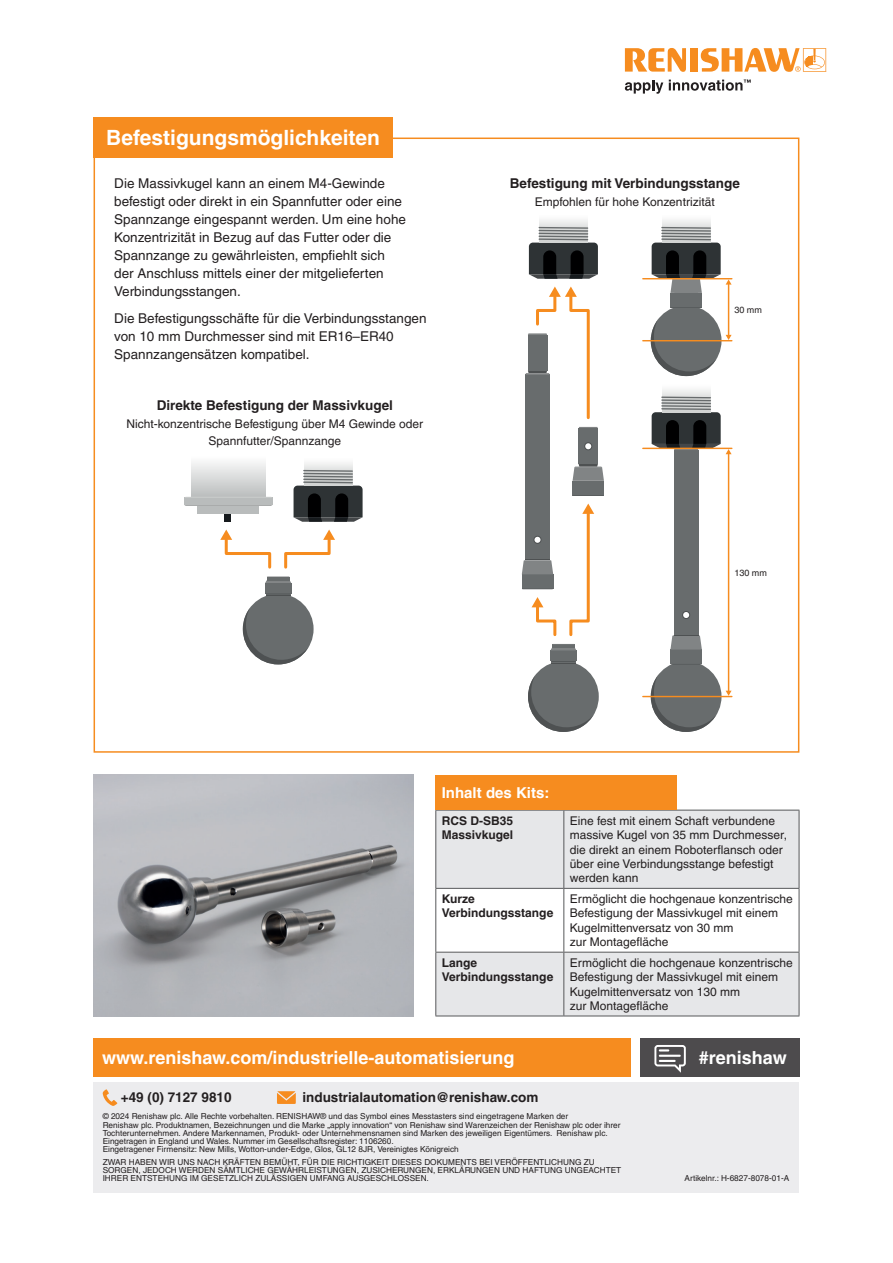
<style>
.page{position:relative;width:893px;height:1263px;background:#fff}
.page>*{position:absolute;margin:0;border:0;box-sizing:border-box;transform-origin:0 0}
.t1{font:700 21px "Helvetica LT Pro";color:#fff}
.t2{font:700 18px "Helvetica LT Pro";color:#fff}
.t3{font:700 15px "Helvetica LT Pro";color:#fff}
.t4{font:13.5px/18px "Helvetica LT Pro";color:#231f20}
.t5{font:700 13.5px "Helvetica LT Pro";color:#231f20}
.t6{font:12px/14.4px "Helvetica LT Pro";color:#231f20}
.t7{font:700 12px/14.4px "Helvetica LT Pro";color:#231f20}
.t8{font:9px "Helvetica LT Pro";color:#231f20}
.t9{font:8.25px/8.2px "Helvetica LT Pro";color:#231f20}
</style>
<div class="page">
<div style="left:94px;top:1083px;width:705px;height:110px;background:#ececee"></div>
<svg style="left:103px;top:1089px;width:14px;height:17px"></svg>
<svg style="left:277px;top:1091px;width:19px;height:13px"></svg>
<div style="left:640px;top:1038px;width:159px;height:39px;background:#4d4b4d"></div>
<svg style="left:654px;top:1045px;width:32px;height:28px"></svg>
<div style="left:94px;top:1038px;width:537px;height:39px;background:#f68c1f"></div>
<img style="left:94px;top:775px;width:319px;height:241px">
<div style="left:436px;top:811px;width:363px;height:204px;background:#e6e7e9"></div>
<svg style="left:436px;top:889px;width:363px;height:63px"></svg>
<hr style="left:564px;top:810px;width:235px;height:1px;background:#57585a">
<hr style="left:799px;top:810px;width:1px;height:78px;background:#57585a">
<hr style="left:435px;top:810px;width:129px;height:1px;background:#57585a">
<hr style="left:435px;top:810px;width:1px;height:78px;background:#57585a">
<hr style="left:563px;top:810px;width:1px;height:78px;background:#57585a">
<hr style="left:799px;top:952px;width:1px;height:63px;background:#57585a">
<hr style="left:564px;top:1015px;width:235px;height:1px;background:#57585a">
<hr style="left:435px;top:952px;width:1px;height:63px;background:#57585a">
<hr style="left:563px;top:952px;width:1px;height:63px;background:#57585a">
<hr style="left:435px;top:1015px;width:129px;height:1px;background:#57585a">
<hr style="left:435px;top:889px;width:1px;height:63px;background:#57585a">
<hr style="left:435px;top:888px;width:129px;height:1px;background:#57585a">
<hr style="left:564px;top:888px;width:235px;height:1px;background:#57585a">
<hr style="left:563px;top:889px;width:1px;height:63px;background:#57585a">
<hr style="left:799px;top:889px;width:1px;height:63px;background:#57585a">
<hr style="left:435px;top:952px;width:129px;height:1px;background:#57585a">
<hr style="left:564px;top:952px;width:235px;height:1px;background:#57585a">
<div style="left:435px;top:775px;width:241px;height:35px;background:#f68c1f"></div>
<div style="left:94px;top:117px;width:299px;height:41px;background:#f68c1f"></div>
<div style="left:651px;top:661px;width:70px;height:71px;background:#686c6d;border-radius:50%"></div>
<svg style="left:651px;top:674px;width:66px;height:58px"></svg>
<div style="left:670px;top:649px;width:32px;height:15px;background:#686c6d"></div>
<div style="left:674px;top:450px;width:24px;height:185px;background:#686c6d"></div>
<svg style="left:670px;top:664px;width:32px;height:1px"></svg>
<div style="left:682px;top:611px;width:8px;height:8px;background:#4e5152;border-radius:50%"></div>
<svg style="left:683px;top:612px;width:6px;height:6px"></svg>
<svg style="left:670px;top:635px;width:32px;height:15px"></svg>
<div style="left:662px;top:382px;width:48px;height:30px;background:linear-gradient(to right,#f3f4f3,#f3f4f4)"></div>
<div style="left:651px;top:305px;width:70px;height:71px;background:#686c6d;border-radius:50%"></div>
<svg style="left:651px;top:319px;width:66px;height:57px"></svg>
<div style="left:670px;top:293px;width:32px;height:14px;background:#686c6d"></div>
<svg style="left:670px;top:307px;width:32px;height:1px"></svg>
<div style="left:662px;top:213px;width:48px;height:30px;background:linear-gradient(to right,#f2f2f2,#f2f2f2)"></div>
<hr style="left:643px;top:278px;width:89px;height:1px;background:#f68c1f">
<hr style="left:643px;top:340px;width:89px;height:1px;background:#f68c1f">
<hr style="left:643px;top:448px;width:89px;height:1px;background:#f68c1f">
<hr style="left:643px;top:696px;width:89px;height:1px;background:#f68c1f">
<hr style="left:728px;top:285px;width:1px;height:52px;background:#f68c1f">
<svg style="left:652px;top:227px;width:80px;height:68px"></svg>
<svg style="left:726px;top:335px;width:6px;height:5px"></svg>
<hr style="left:728px;top:454px;width:1px;height:239px;background:#f68c1f">
<svg style="left:652px;top:396px;width:80px;height:58px"></svg>
<svg style="left:726px;top:691px;width:6px;height:5px"></svg>
<div style="left:528px;top:661px;width:71px;height:71px;background:#686c6d;border-radius:50%"></div>
<svg style="left:528px;top:674px;width:66px;height:58px"></svg>
<div style="left:550px;top:650px;width:26px;height:11px;background:#686c6d"></div>
<svg style="left:550px;top:644px;width:26px;height:6px"></svg>
<svg style="left:550px;top:661px;width:26px;height:3px"></svg>
<div style="left:522px;top:574px;width:31px;height:15px;background:#686c6d"></div>
<div style="left:525px;top:375px;width:25px;height:185px;background:#686c6d"></div>
<svg style="left:522px;top:589px;width:31px;height:1px"></svg>
<svg style="left:533px;top:536px;width:9px;height:8px"></svg>
<svg style="left:534px;top:537px;width:6px;height:6px"></svg>
<svg style="left:522px;top:559px;width:31px;height:15px"></svg>
<div style="left:572px;top:481px;width:32px;height:14px;background:#686c6d"></div>
<svg style="left:572px;top:495px;width:32px;height:1px"></svg>
<svg style="left:579px;top:427px;width:19px;height:2px"></svg>
<svg style="left:572px;top:464px;width:32px;height:17px"></svg>
<div style="left:579px;top:429px;width:19px;height:35px;background:#686c6d"></div>
<svg style="left:584px;top:442px;width:8px;height:8px"></svg>
<svg style="left:585px;top:443px;width:6px;height:6px"></svg>
<div style="left:539px;top:213px;width:48px;height:30px;background:linear-gradient(to right,#f2f2f2,#f2f2f2)"></div>
<svg style="left:529px;top:227px;width:69px;height:52px;background:#565a5b"></svg>
<svg style="left:532px;top:597px;width:25px;height:39px"></svg>
<svg style="left:569px;top:504px;width:25px;height:132px"></svg>
<svg style="left:525px;top:287px;width:65px;height:133px"></svg>
<div style="left:243px;top:594px;width:71px;height:70px;background:#686c6d;border-radius:50%"></div>
<svg style="left:243px;top:607px;width:66px;height:57px"></svg>
<div style="left:265px;top:583px;width:26px;height:11px;background:#686c6d"></div>
<svg style="left:265px;top:576px;width:26px;height:7px"></svg>
<svg style="left:266px;top:594px;width:25px;height:2px"></svg>
<svg style="left:220px;top:529px;width:52px;height:40px"></svg>
<svg style="left:284px;top:529px;width:51px;height:40px"></svg>
<div style="left:304px;top:456px;width:48px;height:30px;background:linear-gradient(to right,#f2f2f2,#f2f2f2)"></div>
<svg style="left:294px;top:470px;width:69px;height:52px;background:#575a5b"></svg>
<div style="left:225px;top:510px;width:6px;height:12px;background:#161a1d"></div>
<div style="left:198px;top:506px;width:61px;height:7px;background:#b9bcbc"></div>
<div style="left:184px;top:497px;width:88px;height:8px;background:#b9bcbc"></div>
<div style="left:191px;top:456px;width:74px;height:41px;background:linear-gradient(to bottom,#fefefe,#babdbd)"></div>
<svg style="left:185px;top:497px;width:87px;height:1px"></svg>
<svg style="left:184px;top:505px;width:88px;height:1px"></svg>
<svg style="left:625px;top:80px;width:38px;height:14px"></svg>
<svg style="left:625px;top:48px;width:61px;height:24px"></svg>
<div style="left:690px;top:48px;width:8px;height:24px;background:#f68c1f"></div>
<svg style="left:701px;top:48px;width:125px;height:24px"></svg>
<svg style="left:669px;top:80px;width:82px;height:11px"></svg>
<h1 class="t1" style="left:106px;top:125px;width:275px">Befestigungsmöglichkeiten</h1>
<p class="t4" style="left:114px;top:174px;width:293px">Die Massivkugel kann an einem M4-Gewinde befestigt oder direkt in ein Spannfutter oder eine Spannzange eingespannt werden. Um eine hohe Konzentrizität in Bezug auf das Futter oder die Spannzange zu gewährleisten, empfiehlt sich der Anschluss mittels einer der mitgelieferten Verbindungsstangen.</p>
<h3 class="t4" style="left:114px;top:309px;width:314px">Die Befestigungsschäfte für die Verbindungsstangen von 10 mm Durchmesser sind mit ER16–ER40<br>Spannzangensätzen kompatibel.</h3>
<h3 class="t5" style="left:157px;top:397px;width:238px">Direkte Befestigung der Massivkugel</h3>
<h3 class="t6" style="left:127px;top:416px;width:298px;line-height:16.5px;text-align:center">Nicht-konzentrische Befestigung über M4 Gewinde oder<br>Spannfutter/Spannzange</h3>
<h3 class="t5" style="left:510px;top:175px;width:232px">Befestigung mit Verbindungsstange</h3>
<h3 class="t6" style="left:535px;top:195px;width:181px">Empfohlen für hohe Konzentrizität</h3>
<p class="t8" style="left:734px;top:304px;width:29px">30 mm</p>
<p class="t8" style="left:734px;top:567px;width:34px">130 mm</p>
<h3 class="t3" style="left:442px;top:783px;width:109px">Inhalt des Kits:</h3>
<h3 class="t7" style="left:442px;top:813px;width:73px">RCS D-SB35<br>Massivkugel</h3>
<h3 class="t6" style="left:570px;top:813px;width:219px">Eine fest mit einem Schaft verbundene massive Kugel von 35 mm Durchmesser, die direkt an einem Roboterflansch oder über eine Verbindungsstange befestigt werden kann</h3>
<h3 class="t7" style="left:442px;top:891px;width:113px">Kurze<br>Verbindungsstange</h3>
<h3 class="t6" style="left:570px;top:891px;width:224px">Ermöglicht die hochgenaue konzentrische<br>Befestigung der Massivkugel mit einem<br>Kugelmittenversatz von 30 mm<br>zur Montagefläche</h3>
<h3 class="t7" style="left:442px;top:955px;width:113px">Lange<br>Verbindungsstange</h3>
<h3 class="t6" style="left:570px;top:955px;width:224px">Ermöglicht die hochgenaue konzentrische<br>Befestigung der Massivkugel mit einem<br>Kugelmittenversatz von 130 mm<br>zur Montagefläche</h3>
<h2 class="t2" style="left:102px;top:1047px;width:414px">www.renishaw.com/industrielle-automatisierung</h2>
<h3 class="t5" style="left:121px;top:1089px;width:112px">+49 (0) 7127 9810</h3>
<h3 class="t5" style="left:302px;top:1089px;width:237px">industrialautomation@renishaw.com</h3>
<p class="t9" style="left:103px;top:1112px;width:519px">© 2024 Renishaw plc. Alle Rechte vorbehalten. RENISHAW® und das Symbol eines Messtasters sind eingetragene Marken der<br>Renishaw plc. Produktnamen, Bezeichnungen und die Marke „apply innovation“ von Renishaw sind Warenzeichen der Renishaw plc oder ihrer Tochterunternehmen. Andere Markennamen, Produkt- oder Unternehmensnamen sind Marken des jeweiligen Eigentümers. Renishaw plc.<br>Eingetragen in England und Wales. Nummer im Gesellschaftsregister: 1106260.<br>Eingetragener Firmensitz: New Mills, Wotton-under-Edge, Glos, GL12 8JR, Vereinigtes Königreich</p>
<p class="t9" style="left:103px;top:1158px;width:520px">ZWAR HABEN WIR UNS NACH KRÄFTEN BEMÜHT, FÜR DIE RICHTIGKEIT DIESES DOKUMENTS BEI VERÖFFENTLICHUNG ZU<br>SORGEN, JEDOCH WERDEN SÄMTLICHE GEWÄHRLEISTUNGEN, ZUSICHERUNGEN, ERKLÄRUNGEN UND HAFTUNG UNGEACHTET<br>IHRER ENTSTEHUNG IM GESETZLICH ZULÄSSIGEN UMFANG AUSGESCHLOSSEN.</p>
<h2 class="t2" style="left:699px;top:1047px;width:89px">#renishaw</h2>
<p class="t9" style="left:684px;top:1174px;width:106px">Artikelnr.: H-6827-8078-01-A</p>
</div>
